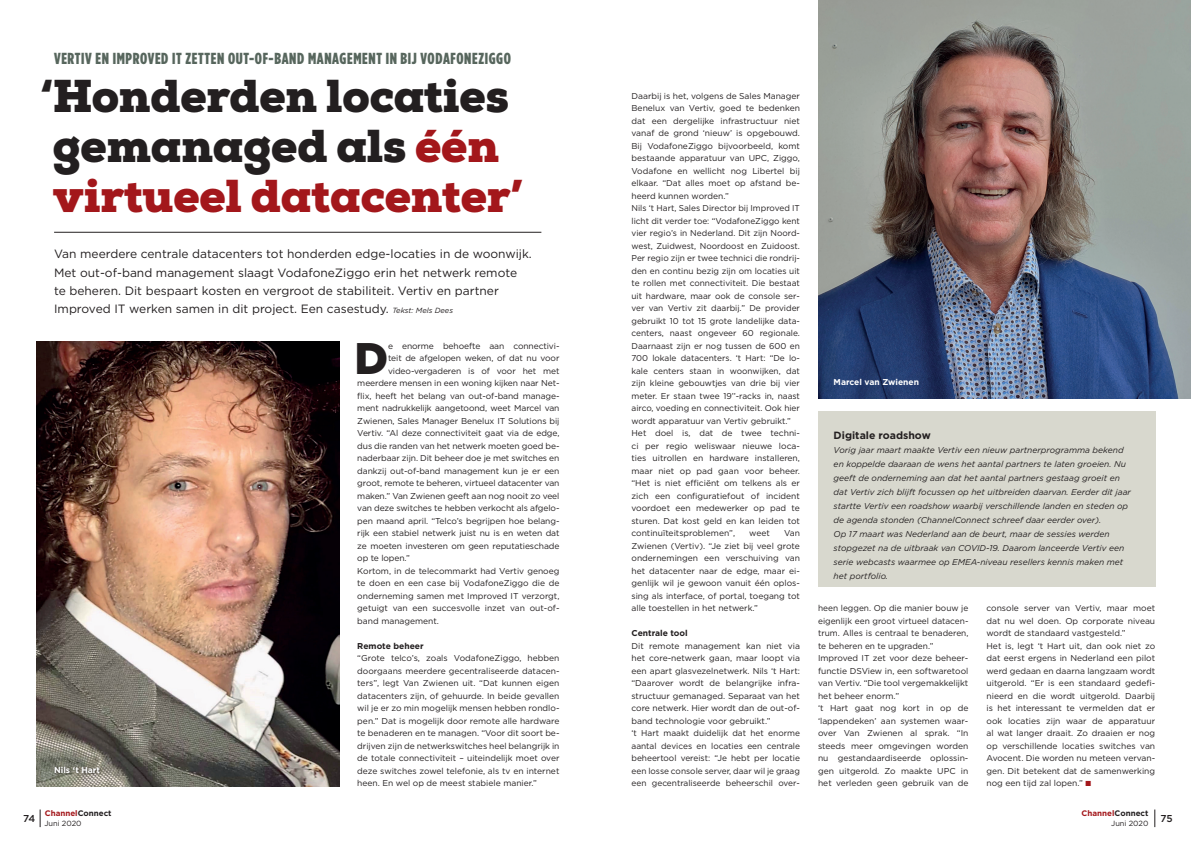
<style>
.page{position:relative;width:1191px;height:842px;background:#fff}
.page>*{position:absolute;margin:0;border:0;box-sizing:border-box;transform-origin:0 0}
.t1{font:900 46px/50px "Nexa Slab";letter-spacing:-.005em;color:#231f20}
.t2{font:900 44.2px "Gotham";color:#231f20}
.t3{font:900 16px "Gotham Condensed";letter-spacing:.04em;color:#57665d}
.t4{font:12px/18.4px "Gotham";color:#231f20}
.t5{font:700 10.5px "Gotham";color:#231f20}
.t6{font:500 10px "Gotham";color:#231f20}
.t7{font:8.5px/12.5px "Gotham";color:#231f20}
.t8{font:italic 8.5px/14px "Gotham";color:#231f20}
.t9{font:700 8.5px "Gotham";color:#fff}
.t10{font:700 8.5px "Gotham";color:#231f20}
.t11{font:700 8px "Gotham";color:#a3171b}
.t12{font:7.5px "Gotham";color:#231f20}
.s1{color:#a3171b}
.s2{font-style:italic;font-size:7.5px}
.s3{color:#231f20}
</style>
<div class="page">
<hr style="left:54px;top:232px;width:487px;height:1px;background:#231f20">
<div style="left:818px;top:411px;width:337px;height:175px;background:#d8d8ce"></div>
<img style="left:36px;top:342px;width:303px;height:444px">
<img style="left:818px;top:0;width:373px;height:399px">
<div style="left:53px;top:764px;width:50px;height:12px;background:#080302;opacity:.85"></div>
<svg style="left:40px;top:809px;width:1px;height:18px"></svg>
<svg style="left:1154px;top:809px;width:1px;height:18px"></svg>
<h3 class="t3" style="left:54px;top:49px;width:458px">VERTIV EN IMPROVED IT ZETTEN OUT-OF-BAND MANAGEMENT IN BIJ VODAFONEZIGGO</h3>
<h1 class="t1" style="left:41px;top:71px;width:484px">‘Honderden locaties gemanaged als <span class="s1">één virtueel datacenter’</span></h1>
<p class="t4" style="left:54px;top:244px;width:479px">Van meerdere centrale datacenters tot honderden edge-locaties in de woonwijk.<br>Met out-of-band management slaagt VodafoneZiggo erin het netwerk remote te beheren. Dit bespaart kosten en vergroot de stabiliteit. Vertiv en partner Improved IT werken samen in dit project. Een casestudy. <span class="s2">Tekst: Mels Dees</span></p>
<h2 class="t2" style="left:354px;top:327px;width:35px">D</h2>
<p class="t7" style="left:388px;top:339px;width:173px">e enorme behoefte aan connectivi-</p>
<p class="t7" style="left:388px;top:352px;width:173px">teit de afgelopen weken, of dat nu voor</p>
<p class="t7" style="left:388px;top:364px;width:173px">video-vergaderen is of voor het met</p>
<p class="t7" style="left:357px;top:377px;width:204px">meerdere mensen in een woning kijken naar Net-</p>
<p class="t7" style="left:357px;top:389px;width:204px">flix, heeft het belang van out-of-band manage-</p>
<p class="t7" style="left:357px;top:402px;width:204px">ment nadrukkelijk aangetoond, weet Marcel van</p>
<p class="t7" style="left:357px;top:414px;width:204px">Zwienen, Sales Manager Benelux IT Solutions bij</p>
<p class="t7" style="left:357px;top:427px;width:204px">Vertiv. “Al deze connectiviteit gaat via de edge,</p>
<p class="t7" style="left:357px;top:439px;width:204px">dus die randen van het netwerk moeten goed be-</p>
<p class="t7" style="left:357px;top:452px;width:204px">naderbaar zijn. Dit beheer doe je met switches en</p>
<p class="t7" style="left:357px;top:464px;width:204px">dankzij out-of-band management kun je er een</p>
<p class="t7" style="left:357px;top:477px;width:204px">groot, remote te beheren, virtueel datacenter van</p>
<p class="t7" style="left:357px;top:489px;width:204px">maken.” Van Zwienen geeft aan nog nooit zo veel</p>
<p class="t7" style="left:357px;top:502px;width:204px">van deze switches te hebben verkocht als afgelo-</p>
<p class="t7" style="left:357px;top:514px;width:204px">pen maand april. “Telco’s begrijpen hoe belang-</p>
<p class="t7" style="left:357px;top:527px;width:204px">rijk een stabiel netwerk juist nu is en weten dat</p>
<p class="t7" style="left:357px;top:539px;width:204px">ze moeten investeren om geen reputatieschade</p>
<p class="t7" style="left:357px;top:552px;width:54px">op te lopen.”</p>
<p class="t7" style="left:357px;top:564px;width:204px">Kortom, in de telecommarkt had Vertiv genoeg</p>
<p class="t7" style="left:357px;top:577px;width:204px">te doen en een case bij VodafoneZiggo die de</p>
<p class="t7" style="left:357px;top:589px;width:204px">onderneming samen met Improved IT verzorgt,</p>
<p class="t7" style="left:357px;top:602px;width:204px">getuigt van een succesvolle inzet van out-of-</p>
<p class="t7" style="left:357px;top:614px;width:83px">band management.</p>
<p class="t10" style="left:357px;top:640px;width:68px">Remote beheer</p>
<p class="t7" style="left:357px;top:652px;width:204px;text-align:justify">“Grote telco’s, zoals VodafoneZiggo, hebben doorgaans meerdere gecentraliseerde datacen&shy;ters”, legt Van Zwienen uit. “Dat kunnen eigen datacenters zijn, of gehuurde. In beide gevallen wil je er zo min mogelijk mensen hebben rondlo&shy;pen.” Dat is mogelijk door remote alle hardware te benaderen en te managen. “Voor dit soort be&shy;drijven zijn de netwerkswitches heel belangrijk in de totale connectiviteit – uiteindelijk moet over deze switches zowel telefonie, als tv en internet heen. En wel op de meest stabiele manier.”</p>
<p class="t9" style="left:54px;top:764px;width:47px">Nils ‘t Hart</p>
<p class="t7" style="left:631px;top:89px;width:170px">Daarbij is het, volgens de Sales Manager Benelux van Vertiv, goed te bedenken dat een dergelijke infrastructuur niet vanaf de grond ‘nieuw’ is opgebouwd.<br>Bij VodafoneZiggo bijvoorbeeld, komt bestaande apparatuur van UPC, Ziggo, Vodafone en wellicht nog Libertel bij elkaar. “Dat alles moet op afstand be&shy;heerd kunnen worden.”<br>Nils ‘t Hart, Sales Director bij Improved IT licht dit verder toe: “VodafoneZiggo kent vier regio’s in Nederland. Dit zijn Noord&shy;west, Zuidwest, Noordoost en Zuidoost.<br>Per regio zijn er twee technici die rondrij&shy;den en continu bezig zijn om locaties uit te rollen met connectiviteit. Die bestaat uit hardware, maar ook de console ser&shy;ver van Vertiv zit daarbij.” De provider gebruikt 10 tot 15 grote landelijke data&shy;centers, naast ongeveer 60 regionale.<br>Daarnaast zijn er nog tussen de 600 en 700 lokale datacenters. ‘t Hart: “De lo&shy;kale centers staan in woonwijken, dat zijn kleine gebouwtjes van drie bij vier meter. Er staan twee 19’’-racks in, naast airco, voeding en connectiviteit. Ook hier wordt apparatuur van Vertiv gebruikt.” Het doel is, dat de twee techni&shy;ci per regio weliswaar nieuwe loca&shy;ties uitrollen en hardware installeren, maar niet op pad gaan voor beheer. “Het is niet efficiënt om telkens als er zich een configuratiefout of incident voordoet een medewerker op pad te sturen. Dat kost geld en kan leiden tot continuïteitsproblemen”,</p>
<p class="t7" style="left:631px;top:527px;width:170px;text-align:justify;text-indent:152px">Van Zwienen (Vertiv). “Je ziet bij veel grote ondernemingen een verschuiving van het datacenter naar de edge, maar ei&shy;genlijk wil je gewoon vanuit één oplos&shy;sing als interface, of portal, toegang tot alle toestellen in het netwerk.”</p>
<p class="t10" style="left:631px;top:627px;width:58px">Centrale tool</p>
<p class="t7" style="left:631px;top:639px;width:170px">Dit remote management kan niet via het core-netwerk gaan, maar loopt via een apart glasvezelnetwerk. Nils ‘t Hart: “Daarover wordt de belangrijke infra&shy;structuur gemanaged. Separaat van het core netwerk. Hier wordt dan de out-of&shy;band technologie voor gebruikt.”<br>‘t Hart maakt duidelijk dat het enorme aantal devices en locaties een centrale beheertool vereist: “Je hebt per locatie een losse console server, daar wil je graag een gecentraliseerde beheerschil over-</p>
<p class="t7" style="left:749px;top:527px;width:22px">weet</p>
<p class="t9" style="left:833px;top:377px;width:87px">Marcel van Zwienen</p>
<p class="t5" style="left:833px;top:429px;width:99px">Digitale roadshow</p>
<p class="t8" style="left:833px;top:443px;width:299px">Vorig jaar maart maakte Vertiv een nieuw partnerprogramma bekend en koppelde daaraan de wens het aantal partners te laten groeien. Nu geeft de onderneming aan dat het aantal partners gestaag groeit en dat Vertiv zich blijft focussen op het uitbreiden daarvan. Eerder dit jaar startte Vertiv een roadshow waarbij verschillende landen en steden op de agenda stonden (ChannelConnect schreef daar eerder over).<br>Op 17 maart was Nederland aan de beurt, maar de sessies werden stopgezet na de uitbraak van COVID-19. Daarom lanceerde Vertiv een serie webcasts waarmee op EMEA-niveau resellers kennis maken met het portfolio.</p>
<p class="t7" style="left:986px;top:602px;width:170px">console server van Vertiv, maar moet dat nu wel doen. Op corporate niveau wordt de standaard vastgesteld.”<br>Het is, legt ‘t Hart uit, dan ook niet zo dat eerst ergens in Nederland een pilot werd gedaan en daarna langzaam wordt uitgerold. “Er is een standaard gedefi&shy;nieerd en die wordt uitgerold. Daarbij is het interessant te vermelden dat er ook locaties zijn waar de apparatuur al wat langer draait. Zo draaien er nog op verschillende locaties switches van Avocent. Die worden nu meteen vervan&shy;gen. Dit betekent dat de samenwerking nog een tijd zal lopen.” <span class="s1">◾</span></p>
<p class="t7" style="left:818px;top:602px;width:152px">heen leggen. Op die manier bouw je eigenlijk een groot virtueel datacen&shy;trum. Alles is centraal te benaderen, te beheren en te upgraden.”<br>Improved IT zet voor deze beheer&shy;functie DSView in, een softwaretool van Vertiv. “Die tool vergemakkelijkt het beheer enorm.”<br>‘t Hart gaat nog kort in op de ‘lappendeken’ aan systemen waar&shy;over Van Zwienen al sprak. “In steeds meer omgevingen worden nu gestandaardiseerde oplossin&shy;gen uitgerold. Zo maakte UPC in het verleden geen gebruik van de</p>
<p class="t11" style="left:45px;top:808px;width:68px">Channel<span class="s3">Connect</span></p>
<p class="t11" style="left:1081px;top:808px;width:68px">Channel<span class="s3">Connect</span></p>
<p class="t12" style="left:44px;top:818px;width:39px">Juni 2020</p>
<p class="t12" style="left:1111px;top:818px;width:39px">Juni 2020</p>
<p class="t6" style="left:23px;top:812px;width:14px">74</p>
<p class="t6" style="left:1160px;top:812px;width:14px">75</p>
</div>
